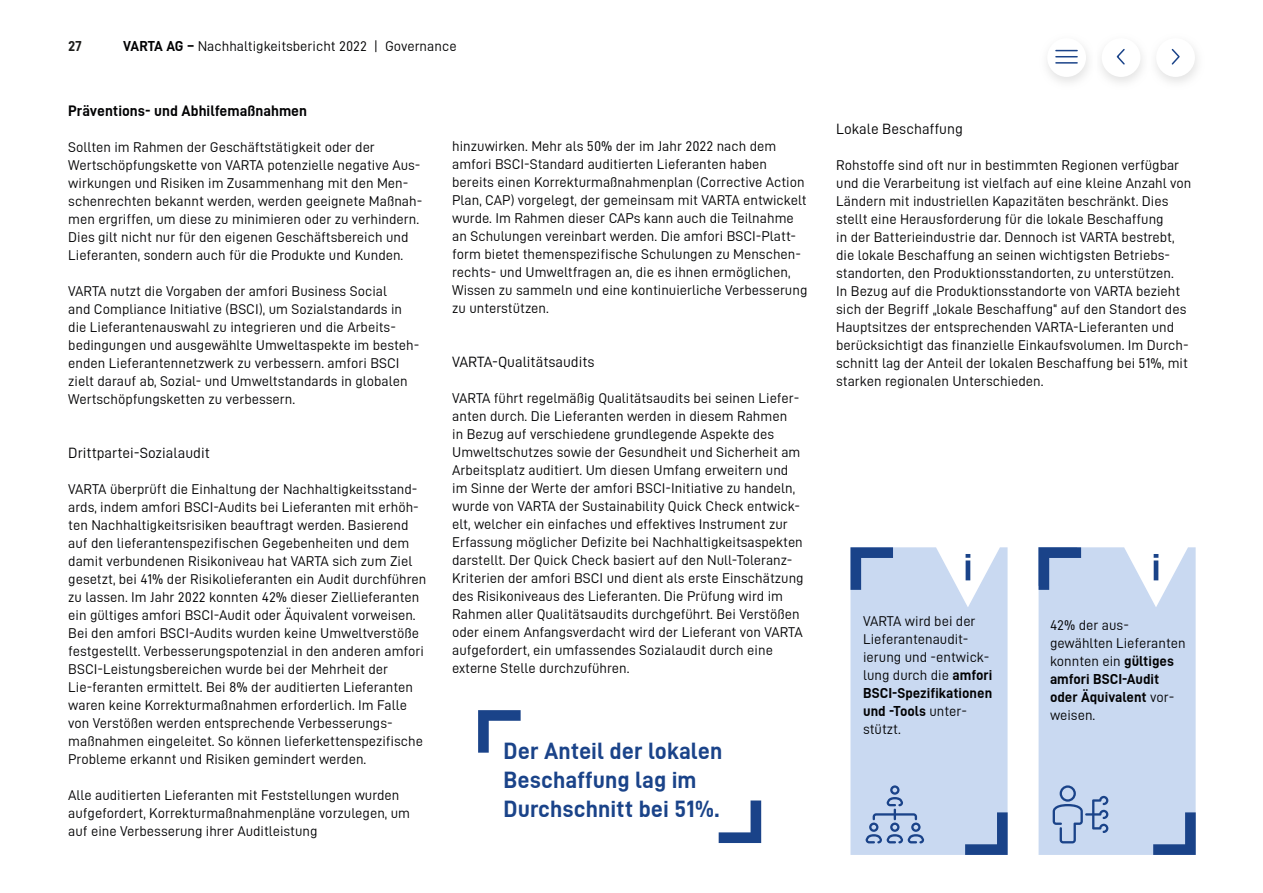
<style>
.page{position:relative;width:1263px;height:893px;background:#fff}
.page>*{position:absolute;margin:0;border:0;box-sizing:border-box;transform-origin:0 0}
.t1{font:700 23.25px/29px "Varta DIN";color:#1a4389}
.t2{font:15px "Varta DIN";color:#020203}
.t3{font:700 15px "Varta DIN";color:#020203}
.t4{font:14.25px/18px "Varta DIN";color:#020203}
.t5{font:700 14.25px "Varta DIN";color:#1d1d1b}
.s1{font-weight:700}
</style>
<div class="page">
<img style="left:1101px;top:52px;width:41px;height:30px">
<div style="left:1102px;top:38px;width:38px;height:39px;background:#fff;border-radius:50%"></div>
<svg style="left:1056px;top:50px;width:21px;height:7px"></svg>
<hr style="left:1056px;top:62px;width:21px;height:2px;background:#1a4389">
<svg style="left:1116px;top:49px;width:9px;height:16px"></svg>
<svg style="left:1171px;top:48px;width:9px;height:17px"></svg>
<svg style="left:478px;top:710px;width:43px;height:43px"></svg>
<svg style="left:719px;top:800px;width:42px;height:43px"></svg>
<div style="left:850px;top:547px;width:157px;height:308px;background:#c9d9f1"></div>
<svg style="left:940px;top:547px;width:55px;height:54px"></svg>
<svg style="left:850px;top:547px;width:43px;height:43px;background:#7e99c4"></svg>
<svg style="left:965px;top:812px;width:43px;height:43px;background:#7e98c4"></svg>
<div style="left:1038px;top:547px;width:158px;height:308px;background:#c9d9f1"></div>
<svg style="left:1128px;top:547px;width:58px;height:54px"></svg>
<svg style="left:1038px;top:547px;width:43px;height:43px;background:#7d98c4"></svg>
<svg style="left:1142px;top:812px;width:54px;height:43px;background:#8da5cd"></svg>
<svg style="left:866px;top:785px;width:58px;height:58px;background:#a8bcdd"></svg>
<svg style="left:1053px;top:785px;width:55px;height:58px;background:#a7bcdd"></svg>
<p class="t5" style="left:68px;top:38px;width:15px">27</p>
<p class="t4" style="left:123px;top:37px;width:335px"><span class="s1">VARTA AG –</span> Nachhaltigkeitsbericht 2022 | Governance</p>
<p class="t3" style="left:68px;top:102px;width:240px">Präventions- und Abhilfemaßnahmen</p>
<p class="t4" style="left:68px;top:138px;width:356px">Sollten im Rahmen der Geschäftstätigkeit oder der Wertschöpfungskette von VARTA potenzielle negative Aus&shy;wirkungen und Risiken im Zusammenhang mit den Men&shy;schenrechten bekannt werden, werden geeignete Maßnah&shy;men ergriffen, um diese zu minimieren oder zu verhindern.<br>Dies gilt nicht nur für den eigenen Geschäftsbereich und Lieferanten, sondern auch für die Produkte und Kunden.</p>
<p class="t4" style="left:68px;top:282px;width:353px">VARTA nutzt die Vorgaben der amfori Business Social<br>and Compliance Initiative (BSCI), um Sozialstandards in die Lieferantenauswahl zu integrieren und die Arbeits&shy;bedingungen und ausgewählte Umweltaspekte im besteh&shy;enden Lieferantennetzwerk zu verbessern. amfori BSCI zielt darauf ab, Sozial- und Umweltstandards in globalen Wertschöpfungsketten zu verbessern.</p>
<p class="t2" style="left:68px;top:444px;width:143px">Drittpartei-Sozialaudit</p>
<p class="t4" style="left:68px;top:480px;width:360px">VARTA überprüft die Einhaltung der Nachhaltigkeitsstand&shy;ards, indem amfori BSCI-Audits bei Lieferanten mit erhöh&shy;ten Nachhaltigkeitsrisiken beauftragt werden. Basierend auf den lieferantenspezifischen Gegebenheiten und dem damit verbundenen Risikoniveau hat VARTA sich zum Ziel gesetzt, bei 41% der Risikolieferanten ein Audit durchführen zu lassen. Im Jahr 2022 konnten 42% dieser Ziellieferanten ein gültiges amfori BSCI-Audit oder Äquivalent vorweisen.<br>Bei den amfori BSCI-Audits wurden keine Umweltverstöße festgestellt. Verbesserungspotenzial in den anderen amfori BSCI-Leistungsbereichen wurde bei der Mehrheit der Lie-feranten ermittelt. Bei 8% der auditierten Lieferanten waren keine Korrekturmaßnahmen erforderlich. Im Falle von Verstößen werden entsprechende Verbesserungs&shy;maßnahmen eingeleitet. So können lieferkettenspezifische Probleme erkannt und Risiken gemindert werden.</p>
<p class="t4" style="left:68px;top:786px;width:343px">Alle auditierten Lieferanten mit Feststellungen wurden aufgefordert, Korrekturmaßnahmenpläne vorzulegen, um auf eine Verbesserung ihrer Auditleistung</p>
<p class="t4" style="left:452px;top:137px;width:357px">hinzuwirken. Mehr als 50% der im Jahr 2022 nach dem amfori BSCI-Standard auditierten Lieferanten haben bereits einen Korrekturmaßnahmenplan (Corrective Action Plan, CAP) vorgelegt, der gemeinsam mit VARTA entwickelt wurde. Im Rahmen dieser CAPs kann auch die Teilnahme an Schulungen vereinbart werden. Die amfori BSCI-Platt&shy;form bietet themenspezifische Schulungen zu Menschen&shy;rechts- und Umweltfragen an, die es ihnen ermöglichen, Wissen zu sammeln und eine kontinuierliche Verbesserung zu unterstützen.</p>
<p class="t2" style="left:452px;top:353px;width:144px">VARTA-Qualitätsaudits</p>
<p class="t4" style="left:452px;top:389px;width:353px">VARTA führt regelmäßig Qualitätsaudits bei seinen Liefer&shy;anten durch. Die Lieferanten werden in diesem Rahmen<br>in Bezug auf verschiedene grundlegende Aspekte des Umweltschutzes sowie der Gesundheit und Sicherheit am Arbeitsplatz auditiert. Um diesen Umfang erweitern und im Sinne der Werte der amfori BSCI-Initiative zu handeln, wurde von VARTA der Sustainability Quick Check entwick&shy;elt, welcher ein einfaches und effektives Instrument zur Erfassung möglicher Defizite bei Nachhaltigkeitsaspekten darstellt. Der Quick Check basiert auf den Null-Toleranz-Kriterien der amfori BSCI und dient als erste Einschätzung des Risikoniveaus des Lieferanten. Die Prüfung wird im Rahmen aller Qualitätsaudits durchgeführt. Bei Verstößen oder einem Anfangsverdacht wird der Lieferant von VARTA aufgefordert, ein umfassendes Sozialaudit durch eine externe Stelle durchzuführen.</p>
<h1 class="t1" style="left:504px;top:736px;width:220px">Der Anteil der lokalen<br>Beschaffung lag im<br>Durchschnitt bei 51%.</h1>
<p class="t2" style="left:836px;top:120px;width:128px">Lokale Beschaffung</p>
<p class="t4" style="left:836px;top:156px;width:357px">Rohstoffe sind oft nur in bestimmten Regionen verfügbar und die Verarbeitung ist vielfach auf eine kleine Anzahl von Ländern mit industriellen Kapazitäten beschränkt. Dies stellt eine Herausforderung für die lokale Beschaffung<br>in der Batterieindustrie dar. Dennoch ist VARTA bestrebt, die lokale Beschaffung an seinen wichtigsten Betriebs&shy;standorten, den Produktionsstandorten, zu unterstützen.<br>In Bezug auf die Produktionsstandorte von VARTA bezieht sich der Begriff „lokale Beschaffung“ auf den Standort des Hauptsitzes der entsprechenden VARTA-Lieferanten und berücksichtigt das finanzielle Einkaufsvolumen. Im Durch&shy;schnitt lag der Anteil der lokalen Beschaffung bei 51%, mit starken regionalen Unterschieden.</p>
<p class="t4" style="left:863px;top:612px;width:131px">VARTA wird bei der<br>Lieferantenaudit&shy;ierung und -entwick&shy;lung durch die <span class="s1">amfori<br>BSCI-Spezifikationen und -Tools</span> unter&shy;stützt.</p>
<p class="t4" style="left:1050px;top:616px;width:137px">42% der aus&shy;gewählten Lieferanten konnten ein <span class="s1">gültiges amfori BSCI-Audit oder Äquivalent</span> vor&shy;weisen.</p>
</div>
